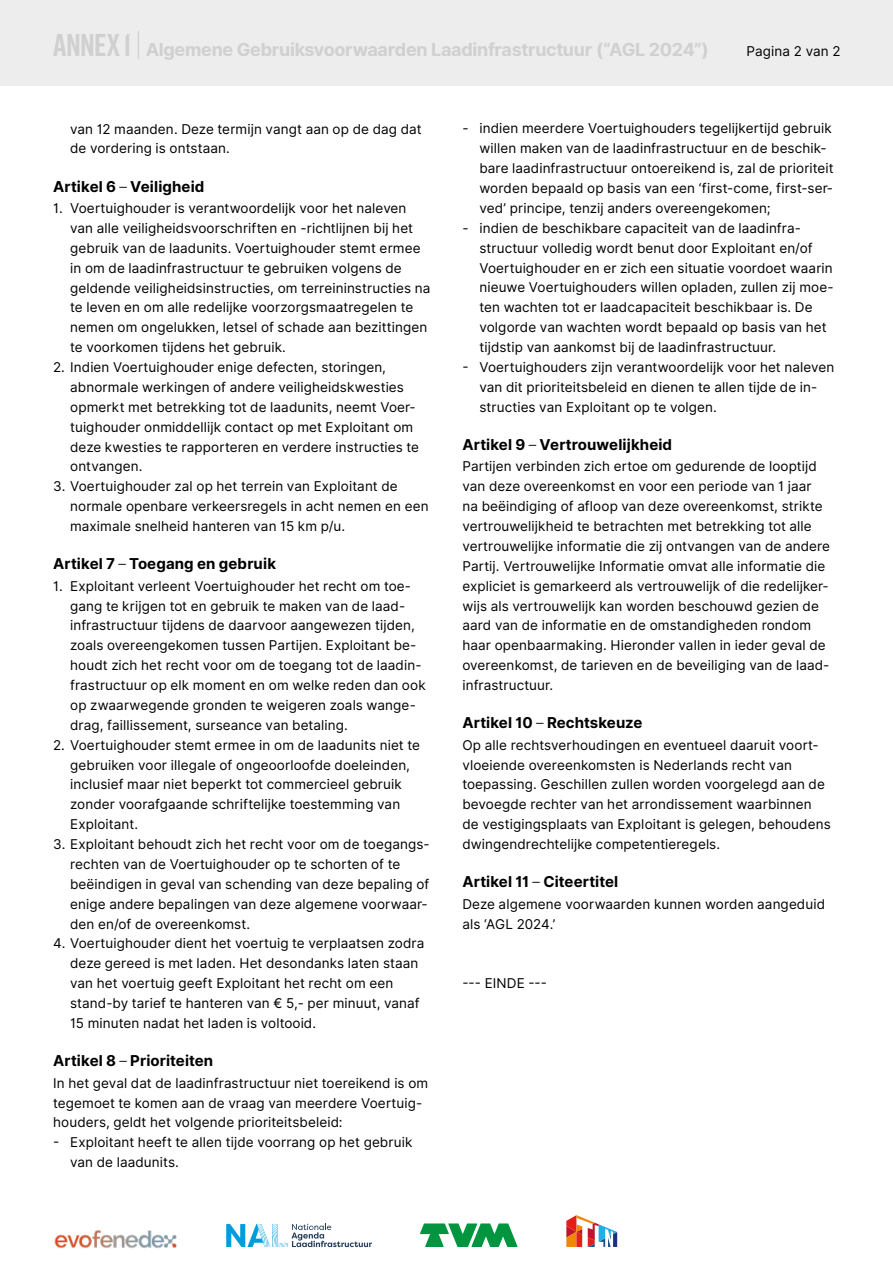
<style>
.page{position:relative;width:893px;height:1263px;background:#fff}
.page>*{position:absolute;margin:0;border:0;box-sizing:border-box;transform-origin:0 0}
.t1{font:700 18px "Inter";letter-spacing:-.015em;color:#d0d0d0}
.t2{font:700 15px "Inter";letter-spacing:.005em;color:#000}
.t3{font:13.5px/19.8px "Inter";letter-spacing:.01em;color:#000}
.s1{font-family:"Rift";font-size:31.5px}
.s2{font-family:"Rift";font-weight:300;font-size:31.5px}
.s3{font-family:"Inter Light BETA";font-weight:400}
</style>
<div class="page">
<div style="left:0;top:0;width:893px;height:85px;background:#ededed"></div>
<img style="left:54px;top:1230px;width:123px;height:18px">
<svg style="left:420px;top:1223px;width:97px;height:24px"></svg>
<svg style="left:226px;top:1224px;width:146px;height:23px"></svg>
<svg style="left:566px;top:1215px;width:51px;height:32px"></svg>
<h1 class="t1" style="left:53px;top:36px;width:657px"><span class="s1">ANNEX 1</span> <span class="s2">|</span> Algemene Gebruiksvoorwaarden Laadinfrastructuur (“AGL 2024”)</h1>
<p class="t3" style="left:747px;top:41px;width:95px">Pagina 2 van 2</p>
<p class="t3" style="left:70px;top:119px;width:353px">van 12 maanden. Deze termijn vangt aan op de dag dat de vordering is ontstaan.</p>
<p class="t2" style="left:53px;top:175px;width:153px">Artikel 6 <span class="s3">–</span> Veiligheid</p>
<p class="t3" style="left:70px;top:198px;width:362px;text-indent:-17px">1. Voertuighouder is verantwoordelijk voor het naleven van alle veiligheidsvoorschriften en -richtlijnen bij het gebruik van de laadunits. Voertuighouder stemt ermee in om de laadinfrastructuur te gebruiken volgens de geldende veiligheidsinstructies, om terreininstructies na te leven en om alle redelijke voorzorgsmaatregelen te nemen om ongelukken, letsel of schade aan bezittingen te voorkomen tijdens het gebruik.</p>
<p class="t3" style="left:70px;top:357px;width:350px;text-indent:-17px">2. Indien Voertuighouder enige defecten, storingen, abnormale werkingen of andere veiligheidskwesties opmerkt met betrekking tot de laadunits, neemt Voer&shy;tuighouder onmiddellijk contact op met Exploitant om deze kwesties te rapporteren en verdere instructies te ontvangen.</p>
<p class="t3" style="left:70px;top:477px;width:360px;text-indent:-17px">3. Voertuighouder zal op het terrein van Exploitant de normale openbare verkeersregels in acht nemen en een maximale snelheid hanteren van 15 km p/u.</p>
<p class="t2" style="left:53px;top:553px;width:224px">Artikel 7 <span class="s3">–</span> Toegang en gebruik</p>
<p class="t3" style="left:70px;top:576px;width:357px;text-indent:-17px">1. Exploitant verleent Voertuighouder het recht om toe&shy;gang te krijgen tot en gebruik te maken van de laad&shy;infrastructuur tijdens de daarvoor aangewezen tijden, zoals overeengekomen tussen Partijen. Exploitant be&shy;houdt zich het recht voor om de toegang tot de laadin&shy;frastructuur op elk moment en om welke reden dan ook op zwaarwegende gronden te weigeren zoals wange&shy;drag, faillissement, surseance van betaling.</p>
<p class="t3" style="left:70px;top:735px;width:351px;text-indent:-17px">2. Voertuighouder stemt ermee in om de laadunits niet te gebruiken voor illegale of ongeoorloofde doeleinden, inclusief maar niet beperkt tot commercieel gebruik zonder voorafgaande schriftelijke toestemming van Exploitant.</p>
<p class="t3" style="left:70px;top:834px;width:361px;text-indent:-17px">3. Exploitant behoudt zich het recht voor om de toegangs&shy;rechten van de Voertuighouder op te schorten of te beëindigen in geval van schending van deze bepaling of enige andere bepalingen van deze algemene voorwaar&shy;den en/of de overeenkomst.</p>
<p class="t3" style="left:70px;top:934px;width:356px;text-indent:-17px">4. Voertuighouder dient het voertuig te verplaatsen zodra deze gereed is met laden. Het desondanks laten staan van het voertuig geeft Exploitant het recht om een stand-by tarief te hanteren van € 5,- per minuut, vanaf 15 minuten nadat het laden is voltooid.</p>
<p class="t2" style="left:53px;top:1050px;width:162px">Artikel 8 <span class="s3">–</span> Prioriteiten</p>
<p class="t3" style="left:53px;top:1073px;width:377px">In het geval dat de laadinfrastructuur niet toereikend is om tegemoet te komen aan de vraag van meerdere Voertuig&shy;houders, geldt het volgende prioriteitsbeleid:</p>
<p class="t3" style="left:70px;top:1132px;width:344px;text-indent:-17px">- Exploitant heeft te allen tijde voorrang op het gebruik van de laadunits.</p>
<p class="t3" style="left:479px;top:119px;width:356px;text-indent:-17px">- indien meerdere Voertuighouders tegelijkertijd gebruik willen maken van de laadinfrastructuur en de beschik&shy;bare laadinfrastructuur ontoereikend is, zal de prioriteit worden bepaald op basis van een ‘first-come, first-ser&shy;ved’ principe, tenzij anders overeengekomen;</p>
<p class="t3" style="left:479px;top:218px;width:356px;text-indent:-17px">- indien de beschikbare capaciteit van de laadinfra&shy;structuur volledig wordt benut door Exploitant en/of Voertuighouder en er zich een situatie voordoet waarin nieuwe Voertuighouders willen opladen, zullen zij moe&shy;ten wachten tot er laadcapaciteit beschikbaar is. De volgorde van wachten wordt bepaald op basis van het tijdstip van aankomst bij de laadinfrastructuur.</p>
<p class="t3" style="left:479px;top:357px;width:356px;text-indent:-17px">- Voertuighouders zijn verantwoordelijk voor het naleven van dit prioriteitsbeleid en dienen te allen tijde de in&shy;structies van Exploitant op te volgen.</p>
<p class="t2" style="left:462px;top:434px;width:211px">Artikel 9 <span class="s3">–</span> Vertrouwelijkheid</p>
<p class="t3" style="left:462px;top:457px;width:369px">Partijen verbinden zich ertoe om gedurende de looptijd van deze overeenkomst en voor een periode van 1 jaar na beëindiging of afloop van deze overeenkomst, strikte vertrouwelijkheid te betrachten met betrekking tot alle vertrouwelijke informatie die zij ontvangen van de andere Partij. Vertrouwelijke Informatie omvat alle informatie die expliciet is gemarkeerd als vertrouwelijk of die redelijker&shy;wijs als vertrouwelijk kan worden beschouwd gezien de aard van de informatie en de omstandigheden rondom haar openbaarmaking. Hieronder vallen in ieder geval de overeenkomst, de tarieven en de beveiliging van de laad&shy;infrastructuur.</p>
<p class="t2" style="left:462px;top:712px;width:182px">Artikel 10 <span class="s3">–</span> Rechtskeuze</p>
<p class="t3" style="left:462px;top:735px;width:370px">Op alle rechtsverhoudingen en eventueel daaruit voort&shy;vloeiende overeenkomsten is Nederlands recht van toepassing. Geschillen zullen worden voorgelegd aan de bevoegde rechter van het arrondissement waarbinnen de vestigingsplaats van Exploitant is gelegen, behoudens dwingendrechtelijke competentieregels.</p>
<p class="t2" style="left:462px;top:871px;width:157px">Artikel 11 <span class="s3">–</span> Citeertitel</p>
<p class="t3" style="left:462px;top:894px;width:364px">Deze algemene voorwaarden kunnen worden aangeduid als ‘AGL 2024.’</p>
<p class="t3" style="left:462px;top:973px;width:86px">--- EINDE ---</p>
</div>
